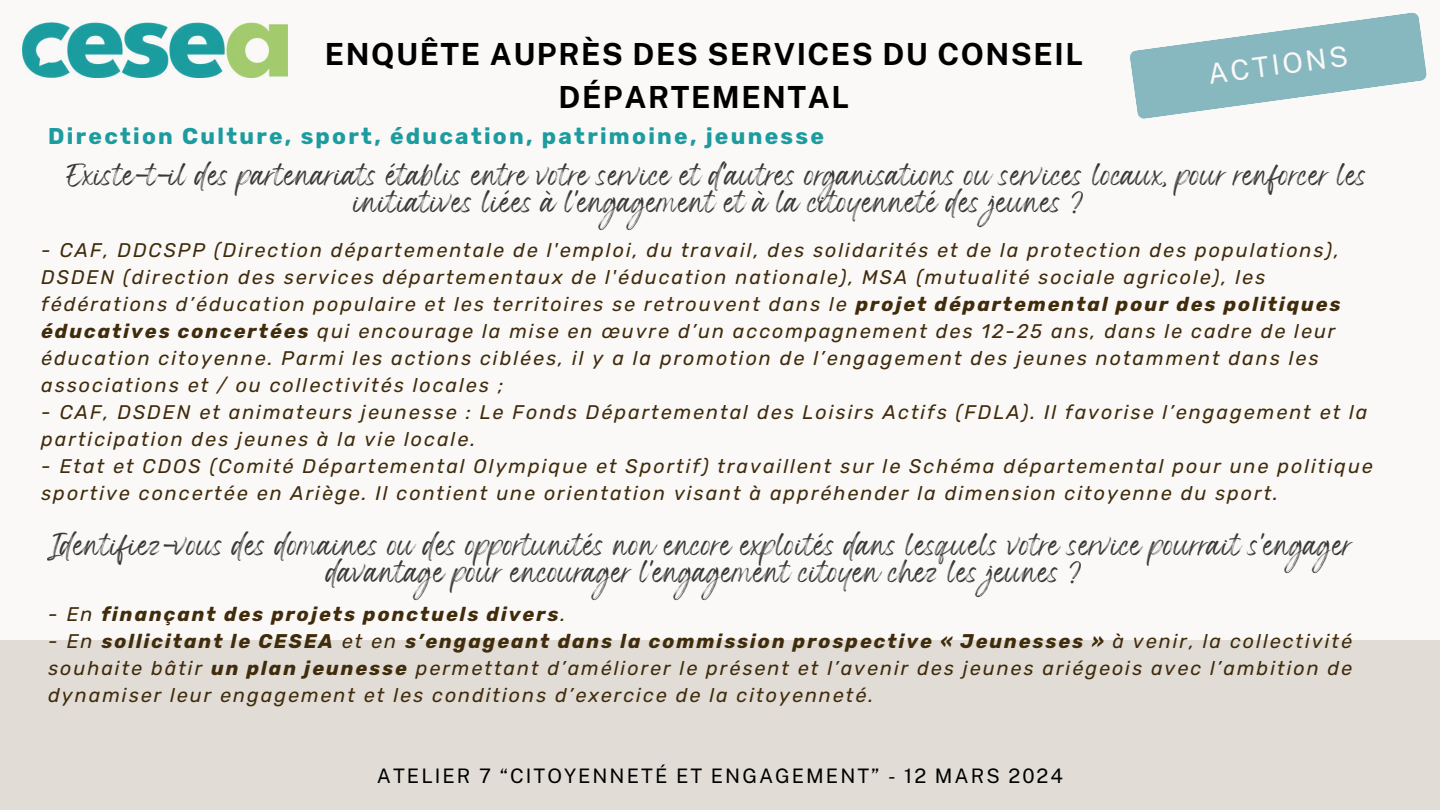
<style>
.page{position:relative;width:1440px;height:810px;background:#faf9f8}
.page>*{position:absolute;margin:0;border:0;box-sizing:border-box;transform-origin:0 0}
.t1{font:700 30.5px/42.6px "Public Sans";letter-spacing:.05em;color:#000;text-align:center}
.t2{font:28px "Public Sans";color:#faf9f8}
.t3{font:700 22.7px "Rubik";letter-spacing:.1em;color:#1c9c9f}
.t4{font:20px "Public Sans";letter-spacing:.1em;color:#000}
.t5{font:italic 19.7px/27px "Rubik";letter-spacing:.1em;color:#402b0a}
.t6{font:italic 700 19.7px "Rubik";letter-spacing:.1em;color:#402b0a}
.t7{font:17.1px/26.8px "Wonderful Branding";color:#000;text-align:center}
.s1{font-weight:700}
.s2{font-weight:400}
</style>
<div class="page">
<div style="left:0;top:640px;width:1440px;height:170px;background:#e1ddd6"></div>
<svg style="left:1130px;top:12px;width:297px;height:107px"></svg>
<img style="left:23px;top:23px;width:265px;height:54px">
<h1 class="t1" style="left:325px;top:33px;width:760px">ENQUÊTE AUPRÈS DES SERVICES DU CONSEIL<br>DÉPARTEMENTAL</h1>
<h2 class="t2" style="left:1206px;top:57px;width:142px;rotate:-7deg">ACTIONS</h2>
<p class="t3" style="left:48px;top:123px;width:777px">Direction Culture, sport, éducation, patrimoine, jeunesse</p>
<p class="t7" style="left:69px;top:168px;width:1301px">Existe-t-il des partenariats établis entre votre service et d'autres organisations ou services locaux, pour renforcer les initiatives liées à l'engagement et à la citoyenneté des jeunes ?</p>
<p class="t5" style="left:41px;top:236px;width:1301px">- CAF, DDCSPP (Direction départementale de l'emploi, du travail, des solidarités et de la protection des populations), DSDEN (direction des services départementaux de l'éducation nationale), MSA (mutualité sociale agricole), les fédérations d’éducation populaire et les territoires se retrouvent dans le <span class="s1">projet départemental pour des politiques éducatives concertées</span> qui encourage la mise en œuvre d’un accompagnement des 12-25 ans, dans le cadre de leur éducation citoyenne. Parmi les actions ciblées, il y a la promotion de l’engagement des jeunes notamment dans les associations et / ou collectivités locales ;</p>
<p class="t5" style="left:41px;top:398px;width:1328px">- CAF, DSDEN et animateurs jeunesse : Le Fonds Départemental des Loisirs Actifs (FDLA). Il favorise l’engagement et la participation des jeunes à la vie locale.</p>
<p class="t5" style="left:41px;top:452px;width:1333px">- Etat et CDOS (Comité Départemental Olympique et Sportif) travaillent sur le Schéma départemental pour une politique sportive concertée en Ariège. Il contient une orientation visant à appréhender la dimension citoyenne du sport.</p>
<p class="t7" style="left:56px;top:538px;width:1299px">Identifiez-vous des domaines ou des opportunités non encore exploités dans lesquels votre service pourrait s'engager davantage pour encourager l'engagement citoyen chez les jeunes ?</p>
<p class="t6" style="left:48px;top:603px;width:519px"><span class="s2">- En</span> finançant des projets ponctuels divers<span class="s2">.</span></p>
<p class="t5" style="left:48px;top:628px;width:1305px;text-align:justify">- En <span class="s1">sollicitant le CESEA</span> et en <span class="s1">s’engageant dans la commission prospective « Jeunesses »</span> à venir, la collectivité souhaite bâtir <span class="s1">un plan jeunesse</span> permettant d’améliorer le présent et l’avenir des jeunes ariégeois avec l’ambition de dynamiser leur engagement et les conditions d’exercice de la citoyenneté.</p>
<p class="t4" style="left:377px;top:764px;width:688px">ATELIER 7 “CITOYENNETÉ ET ENGAGEMENT” - 12 MARS 2024</p>
</div>
